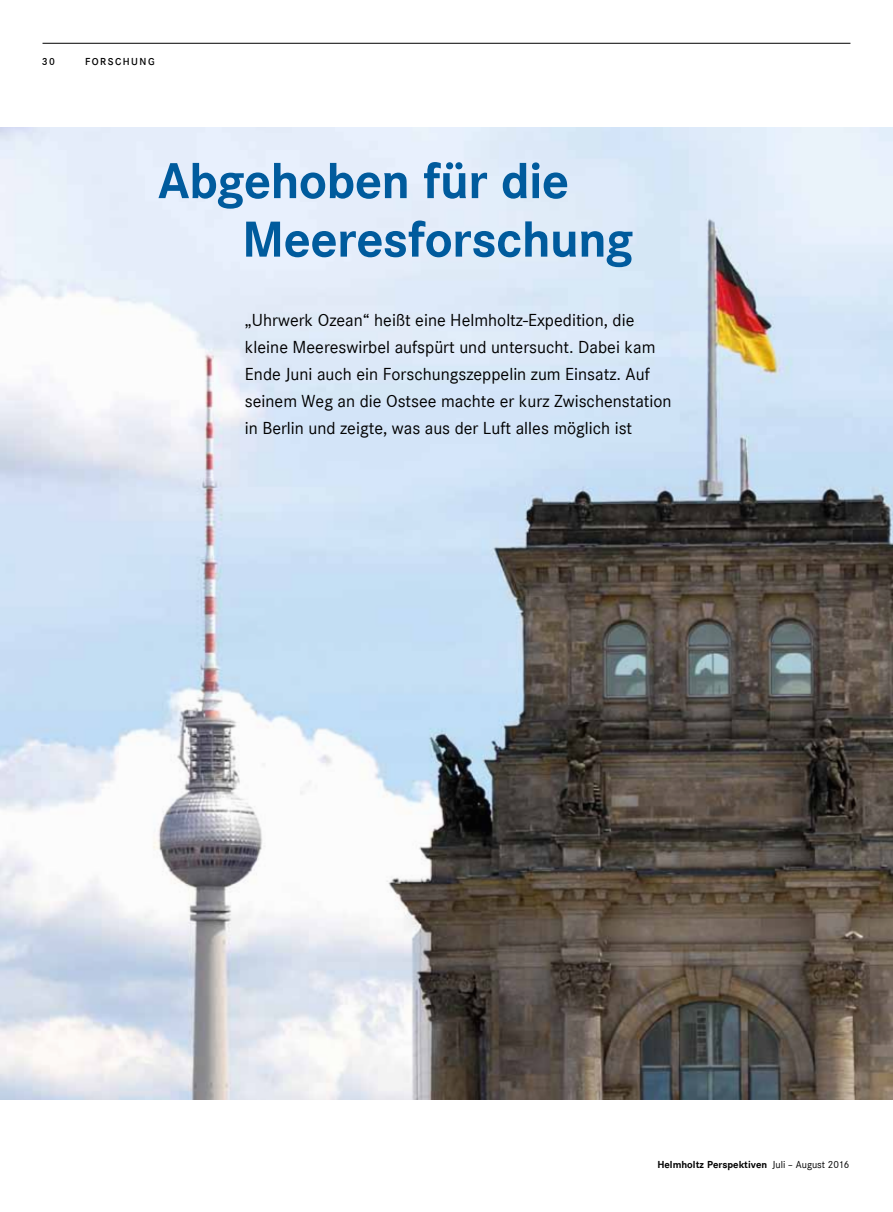
<style>
.page{position:relative;width:893px;height:1212px;background:#fff}
.page>*{position:absolute;margin:0;border:0;box-sizing:border-box;transform-origin:0 0}
.t1{font:700 52.5px/58.5px "Corporate S";letter-spacing:-.015em;color:#005b9d}
.t2{font:18px/27px "Corporate S";color:#000}
.t3{font:700 10.5px "Corporate S";color:#000}
.t4{font:600 10.5px "Corporate S";letter-spacing:.14em;color:#000}
.s1{font-weight:400}
</style>
<div class="page">
<hr style="left:43px;top:43px;width:807px;height:1px;background:#000">
<img style="left:0;top:128px;width:893px;height:972px">
<p class="t4" style="left:42px;top:54px;width:15px">30</p>
<p class="t4" style="left:85px;top:54px;width:71px">FORSCHUNG</p>
<h1 class="t1" style="left:242px;top:150px;width:393px;text-indent:-84px">Abgehoben für die<br>Meeresforschung</h1>
<p class="t2" style="left:245px;top:305px;width:428px">„Uhrwerk Ozean“ heißt eine Helmholtz-Expedition, die kleine Meereswirbel aufspürt und untersucht. Dabei kam Ende Juni auch ein Forschungszeppelin zum Einsatz. Auf seinem Weg an die Ostsee machte er kurz Zwischenstation in Berlin und zeigte, was aus der Luft alles möglich ist</p>
<p class="t3" style="left:657px;top:1157px;width:193px">Helmholtz Perspektiven <span class="s1">Juli – August 2016</span></p>
</div>
